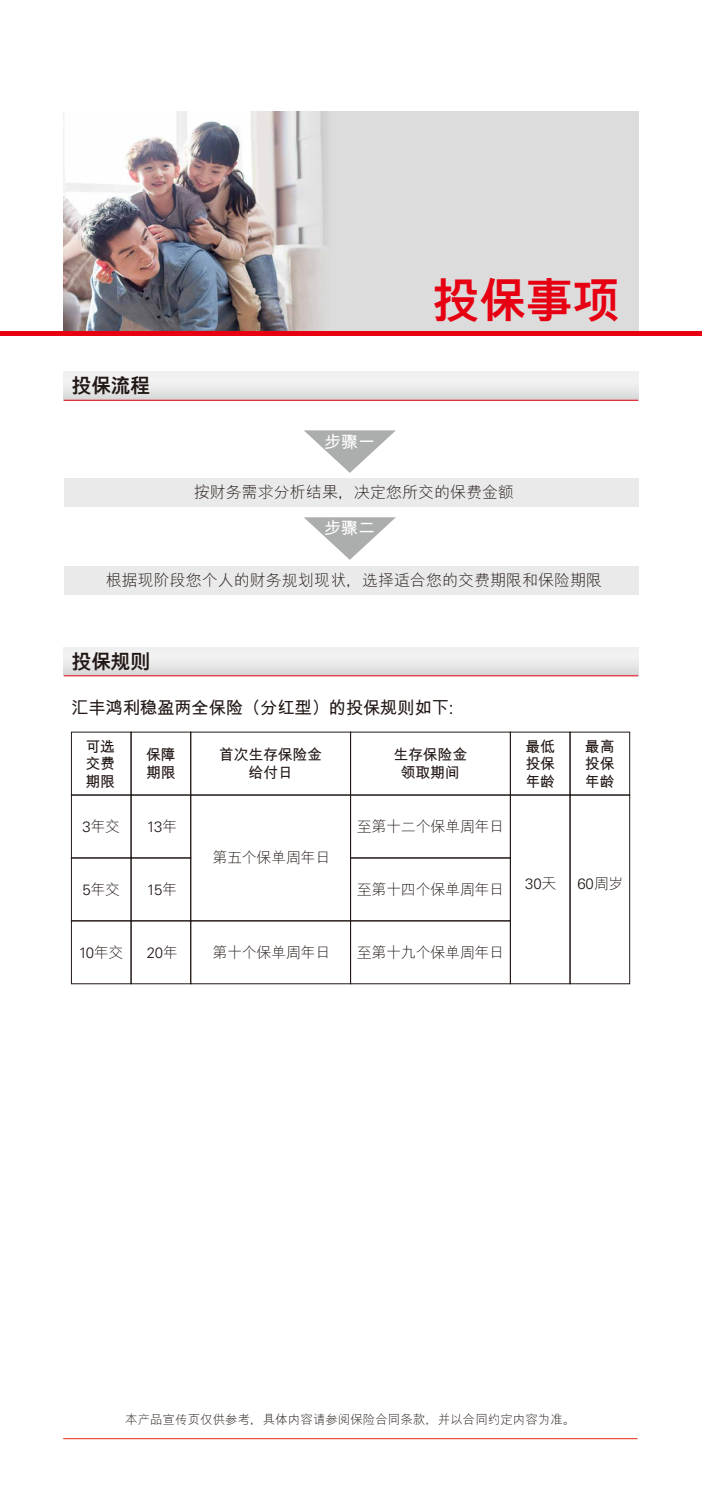
<style>
.page{position:relative;width:702px;height:1489px;background:#fff}
.page>*{position:absolute;margin:0;border:0;box-sizing:border-box;transform-origin:0 0}
.t1{font:800 47.5px "M Hei PR Cfor HSBC";color:#e60012}
.t2{font:800 20px "M Hei PR Cfor HSBC";letter-spacing:-.02em;color:#221815}
.t3{font:700 17.5px "M Hei PR Cfor HSBC";letter-spacing:-.02em;color:#221815}
.t4{font:700 17px "M Hei PR Cfor HSBC";color:#fff}
.t5{font:300 16px "M Hei PR Cfor HSBC";color:#221815}
.t6{font:300 15px "M Hei PR Cfor HSBC";letter-spacing:-.02em;color:#221815}
.t7{font:700 15px/17.5px "M Hei PR Cfor HSBC";letter-spacing:-.02em;color:#221815;text-align:justify}
.t8{font:300 15px "Univers LT Std";letter-spacing:-.045em;color:#221815}
.t9{font:300 12.5px "M Hei PR Cfor HSBC";color:#221815}
.s1{font-family:"Univers LT Std"}
.s2{font-family:"M Hei PR Cfor HSBC"}
</style>
<div class="page">
<div style="left:131px;top:731px;width:60px;height:64px;border:1px solid #221815"></div>
<div style="left:510px;top:731px;width:60px;height:64px;border:1px solid #221815"></div>
<div style="left:569px;top:731px;width:61px;height:64px;border:1px solid #221815"></div>
<div style="left:71px;top:794px;width:60px;height:64px;border:1px solid #221815"></div>
<div style="left:131px;top:794px;width:60px;height:64px;border:1px solid #221815"></div>
<div style="left:190px;top:794px;width:161px;height:127px;border:1px solid #221815"></div>
<div style="left:350px;top:794px;width:160px;height:64px;border:1px solid #221815"></div>
<div style="left:71px;top:857px;width:60px;height:64px;border:1px solid #221815"></div>
<div style="left:131px;top:857px;width:60px;height:64px;border:1px solid #221815"></div>
<div style="left:350px;top:857px;width:160px;height:64px;border:1px solid #221815"></div>
<div style="left:71px;top:920px;width:60px;height:64px;border:1px solid #221815"></div>
<div style="left:131px;top:920px;width:60px;height:64px;border:1px solid #221815"></div>
<div style="left:510px;top:794px;width:60px;height:190px;border:1px solid #221815"></div>
<div style="left:569px;top:794px;width:61px;height:190px;border:1px solid #221815"></div>
<div style="left:190px;top:920px;width:161px;height:64px;border:1px solid #221815"></div>
<div style="left:350px;top:920px;width:160px;height:64px;border:1px solid #221815"></div>
<div style="left:64px;top:372px;width:574px;height:28px;background:linear-gradient(to bottom,#f8f9f8,#dbdcdc)"></div>
<hr style="left:64px;top:400px;width:574px;height:1px;background:#e60012">
<div style="left:64px;top:647px;width:574px;height:28px;background:linear-gradient(to bottom,#f8f8f8,#ddd)"></div>
<hr style="left:64px;top:675px;width:574px;height:1px;background:#e60012">
<img style="left:64px;top:112px;width:574px;height:219px">
<div style="left:0;top:331px;width:702px;height:5px;background:#e60012"></div>
<div style="left:64px;top:478px;width:574px;height:29px;background:#eaeaea"></div>
<svg style="left:304px;top:430px;width:92px;height:43px"></svg>
<svg style="left:304px;top:517px;width:92px;height:43px"></svg>
<div style="left:64px;top:566px;width:574px;height:29px;background:#eaeaea"></div>
<hr style="left:63px;top:1437px;width:574px;height:1px;background:#e7290f">
<h2 class="t2" style="left:71px;top:375px;width:80px">投保流程</h2>
<p class="t4" style="left:324px;top:433px;width:52px">步骤一</p>
<h1 class="t1" style="left:432px;top:277px;width:189px">投保事项</h1>
<p class="t5" style="left:194px;top:484px;width:321px">按财务需求分析结果，决定您所交的保费金额</p>
<p class="t4" style="left:324px;top:519px;width:52px">步骤二</p>
<p class="t5" style="left:106px;top:572px;width:497px">根据现阶段您个人的财务规划现状，选择适合您的交费期限和保险期限</p>
<h2 class="t2" style="left:71px;top:651px;width:80px">投保规则</h2>
<p class="t3" style="left:71px;top:699px;width:384px">汇丰鸿利稳盈两全保险（分红型）的投保规则如下:</p>
<p class="t7" style="left:86px;top:737px;width:31px">可选交费期限</p>
<p class="t7" style="left:146px;top:745px;width:31px">保障期限</p>
<p class="t7" style="left:219px;top:745px;width:105px;text-align:center">首次生存保险金给付日</p>
<p class="t7" style="left:393px;top:745px;width:75px;text-align:center">生存保险金领取期间</p>
<p class="t7" style="left:525px;top:737px;width:31px">最低投保年龄</p>
<p class="t7" style="left:585px;top:737px;width:31px">最高投保年龄</p>
<p class="t6" style="left:82px;top:819px;width:39px"><span class="s1">3</span>年交</p>
<p class="t8" style="left:147px;top:818px;width:32px">13<span class="s2">年</span></p>
<p class="t6" style="left:357px;top:819px;width:149px">至第十二个保单周年日</p>
<p class="t6" style="left:212px;top:849px;width:119px">第五个保单周年日</p>
<p class="t6" style="left:82px;top:881px;width:39px"><span class="s1">5</span>年交</p>
<p class="t8" style="left:147px;top:880px;width:32px">15<span class="s2">年</span></p>
<p class="t6" style="left:357px;top:881px;width:149px">至第十四个保单周年日</p>
<p class="t8" style="left:525px;top:875px;width:33px">30<span class="s2">天</span></p>
<p class="t8" style="left:577px;top:875px;width:47px">60<span class="s2">周岁</span></p>
<p class="t8" style="left:79px;top:943px;width:46px">10<span class="s2">年交</span></p>
<p class="t8" style="left:147px;top:943px;width:33px">20<span class="s2">年</span></p>
<p class="t6" style="left:212px;top:944px;width:119px">第十个保单周年日</p>
<p class="t6" style="left:357px;top:944px;width:149px">至第十九个保单周年日</p>
<p class="t9" style="left:125px;top:1413px;width:452px">本产品宣传页仅供参考，具体内容请参阅保险合同条款，并以合同约定内容为准。</p>
</div>
